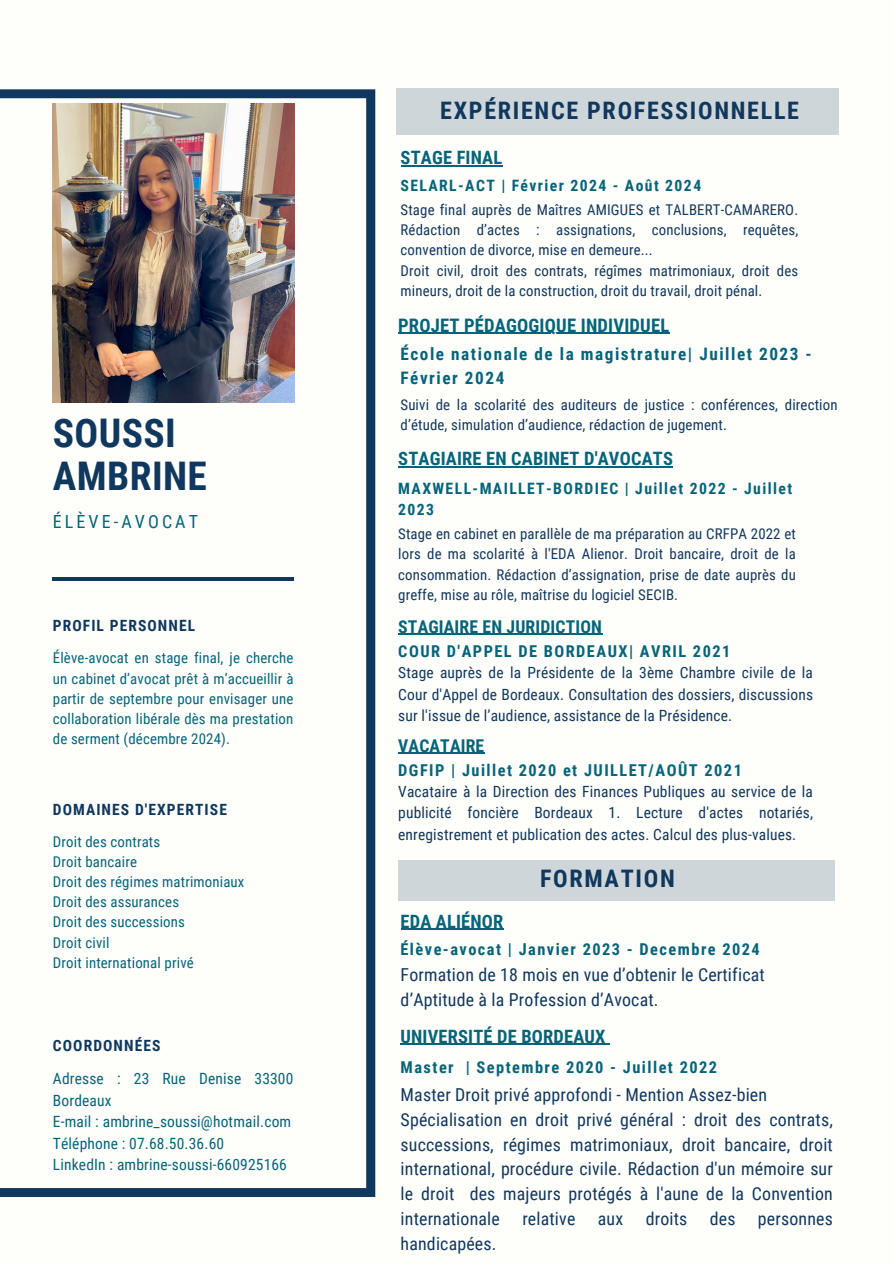
<style>
.page{position:relative;width:894px;height:1264px;background:#fff}
.page>*{position:absolute;margin:0;border:0;box-sizing:border-box;transform-origin:0 0}
.t1{font:700 39.45px/43.2px "Roboto Condensed";letter-spacing:.01em;color:#10375d}
.t2{font:700 24.15px "Roboto Condensed";letter-spacing:.07em;color:#10375d}
.t3{font:700 18.6px "Roboto Condensed";letter-spacing:.01em;color:#05647a}
.t4{font:700 18.45px "Roboto Condensed";letter-spacing:.01em;color:#05647a}
.t5{font:700 18.3px "Roboto Condensed";letter-spacing:.01em;color:#05647a}
.t6{font:18px "Roboto Condensed";letter-spacing:.17em;color:#05647a}
.t7{font:17.85px/24.8px "Roboto Condensed";letter-spacing:.01em;color:#10375d}
.t8{font:700 17.7px "Roboto Condensed";letter-spacing:.01em;color:#05647a}
.t9{font:700 17.25px/23.9px "Roboto Condensed";letter-spacing:.09em;color:#05647a}
.t10{font:700 16.35px "Roboto Condensed";letter-spacing:.09em;color:#05647a}
.t11{font:700 15.6px/21.6px "Roboto Condensed";letter-spacing:.09em;color:#05647a}
.t12{font:15.45px/21.3px "Roboto Condensed";letter-spacing:.01em;color:#10375d;text-align:justify}
.t13{font:15.45px/21.3px "Roboto Condensed";letter-spacing:.01em;color:#05647a}
.t14{font:700 15.45px "Roboto Condensed";letter-spacing:.07em;color:#10375d}
.t15{font:14.85px/20.2px "Roboto Condensed";letter-spacing:.01em;color:#10375d}
.t16{font:14.85px/20.2px "Roboto Condensed";letter-spacing:.01em;color:#05647a;text-align:justify}
</style>
<div class="page">
<div style="left:0;top:0;width:893px;height:1263px;background:#fefefa"></div>
<div style="left:395px;top:88px;width:443px;height:46px;background:#ced6da"></div>
<hr style="left:398px;top:333px;width:271px;height:1px;background:#05647a">
<svg style="left:0;top:89px;width:375px;height:1108px"></svg>
<hr style="left:53px;top:577px;width:241px;height:3px;background:#10375d">
<div style="left:398px;top:860px;width:436px;height:40px;background:#ced6da"></div>
<hr style="left:400px;top:1043px;width:205px;height:2px;background:#05647a">
<img style="left:53px;top:103px;width:242px;height:299px">
<hr style="left:398px;top:633px;width:204px;height:2px;background:#05647a">
<hr style="left:398px;top:752px;width:86px;height:1px;background:#05647a">
<hr style="left:400px;top:165px;width:102px;height:1px;background:#05647a">
<hr style="left:400px;top:928px;width:103px;height:2px;background:#05647a">
<hr style="left:398px;top:466px;width:275px;height:1px;background:#05647a">
<p class="t1" style="left:53px;top:412px;width:155px">SOUSSI<br>AMBRINE</p>
<h6 class="t6" style="left:53px;top:511px;width:147px">ÉLÈVE-AVOCAT</h6>
<p class="t14" style="left:53px;top:616px;width:144px">PROFIL PERSONNEL</p>
<p class="t16" style="left:53px;top:648px;width:242px">Élève-avocat en stage final, je cherche un cabinet d’avocat prêt à m’accueillir à partir de septembre pour envisager une collaboration libérale dès ma prestation de serment (décembre 2024).</p>
<p class="t14" style="left:53px;top:800px;width:175px">DOMAINES D'EXPERTISE</p>
<p class="t16" style="left:53px;top:831px;width:109px">Droit des contrats</p>
<p class="t16" style="left:53px;top:852px;width:85px">Droit bancaire</p>
<p class="t16" style="left:53px;top:872px;width:193px">Droit des régimes matrimoniaux</p>
<p class="t16" style="left:53px;top:892px;width:128px">Droit des assurances</p>
<h6 class="t16" style="left:53px;top:912px;width:133px">Droit des successions</h6>
<p class="t16" style="left:53px;top:932px;width:58px">Droit civil</p>
<p class="t16" style="left:53px;top:952px;width:142px">Droit international privé</p>
<p class="t14" style="left:53px;top:1036px;width:109px">COORDONNÉES</p>
<p class="t13" style="left:53px;top:1068px;width:242px">Adresse : 23 Rue Denise 33300<br>Bordeaux</p>
<h2 class="t13" style="left:53px;top:1111px;width:240px">E-mail : ambrine_soussi@hotmail.com</h2>
<h3 class="t13" style="left:53px;top:1132px;width:173px">Téléphone : 07.68.50.36.60</h3>
<p class="t13" style="left:53px;top:1153px;width:235px">LinkedIn : ambrine-soussi-660925166</p>
<h6 class="t2" style="left:440px;top:96px;width:360px">EXPÉRIENCE PROFESSIONNELLE</h6>
<h3 class="t4" style="left:400px;top:147px;width:103px">STAGE FINAL</h3>
<p class="t15" style="left:400px;top:200px;width:399px;text-align:justify">Stage final auprès de Maîtres AMIGUES et TALBERT-CAMARERO.<br>Rédaction d’actes : assignations, conclusions, requêtes, convention de divorce, mise en demeure...</p>
<p class="t15" style="left:400px;top:260px;width:399px">Droit civil, droit des contrats, régîmes matrimoniaux, droit des mineurs, droit de la construction, droit du travail, droit pénal.</p>
<h2 class="t11" style="left:400px;top:174px;width:302px">SELARL-ACT | Février 2024 - Août 2024</h2>
<p class="t3" style="left:398px;top:314px;width:272px">PROJET PÉDAGOGIQUE INDIVIDUEL</p>
<h4 class="t9" style="left:400px;top:342px;width:413px">École nationale de la magistrature| Juillet 2023 -<br>Février 2024</h4>
<h1 class="t15" style="left:400px;top:394px;width:438px">Suivi de la scolarité des auditeurs de justice : conférences, direction d’étude, simulation d’audience, rédaction de jugement.</h1>
<h3 class="t4" style="left:398px;top:448px;width:276px">STAGIAIRE EN CABINET D'AVOCATS</h3>
<h5 class="t11" style="left:398px;top:477px;width:395px">MAXWELL-MAILLET-BORDIEC | Juillet 2022 - Juillet<br>2023</h5>
<p class="t15" style="left:398px;top:524px;width:399px;text-align:justify">Stage en cabinet en parallèle de ma préparation au CRFPA 2022 et lors de ma scolarité à l'EDA Alienor. Droit bancaire, droit de la consommation. Rédaction d’assignation, prise de date auprès du greffe, mise au rôle, maîtrise du logiciel SECIB.</p>
<h3 class="t8" style="left:398px;top:616px;width:205px">STAGIAIRE EN JURIDICTION</h3>
<p class="t12" style="left:398px;top:662px;width:416px">Stage auprès de la Présidente de la 3ème Chambre civile de la Cour d'Appel de Bordeaux. Consultation des dossiers, discussions sur l'issue de l’audience, assistance de la Présidence.</p>
<p class="t10" style="left:398px;top:642px;width:333px">COUR D'APPEL DE BORDEAUX| AVRIL 2021</p>
<h3 class="t8" style="left:398px;top:735px;width:87px">VACATAIRE</h3>
<h6 class="t12" style="left:398px;top:780px;width:416px">Vacataire à la Direction des Finances Publiques au service de la publicité foncière Bordeaux 1. Lecture d'actes notariés, enregistrement et publication des actes. Calcul des plus-values.</h6>
<p class="t10" style="left:398px;top:761px;width:345px">DGFIP | Juillet 2020 et JUILLET/AOÛT 2021</p>
<p class="t2" style="left:540px;top:864px;width:136px">FORMATION</p>
<h3 class="t5" style="left:400px;top:910px;width:104px">EDA ALIÉNOR</h3>
<p class="t7" style="left:400px;top:962px;width:365px">Formation de 18 mois en vue d’obtenir le Certificat d’Aptitude à la Profession d’Avocat.</p>
<h5 class="t10" style="left:400px;top:940px;width:361px">Élève-avocat | Janvier 2023 - Decembre 2024</h5>
<p class="t5" style="left:400px;top:1025px;width:206px">UNIVERSITÉ DE BORDEAUX</p>
<h3 class="t10" style="left:400px;top:1057px;width:318px">Master | Septembre 2020 - Juillet 2022</h3>
<p class="t7" style="left:400px;top:1082px;width:433px">Master Droit privé approfondi - Mention Assez-bien Spécialisation en droit privé général : droit des contrats, successions, régimes matrimoniaux, droit bancaire, droit international, procédure civile. Rédaction d'un mémoire sur le droit des majeurs protégés à l'aune de la Convention internationale</p>
<p class="t7" style="left:522px;top:1206px;width:55px">relative</p>
<p class="t7" style="left:597px;top:1206px;width:27px">aux</p>
<p class="t7" style="left:645px;top:1206px;width:43px">droits</p>
<p class="t7" style="left:709px;top:1206px;width:27px">des</p>
<p class="t7" style="left:757px;top:1206px;width:76px">personnes</p>
<p class="t7" style="left:400px;top:1231px;width:97px">handicapées.</p>
</div>
